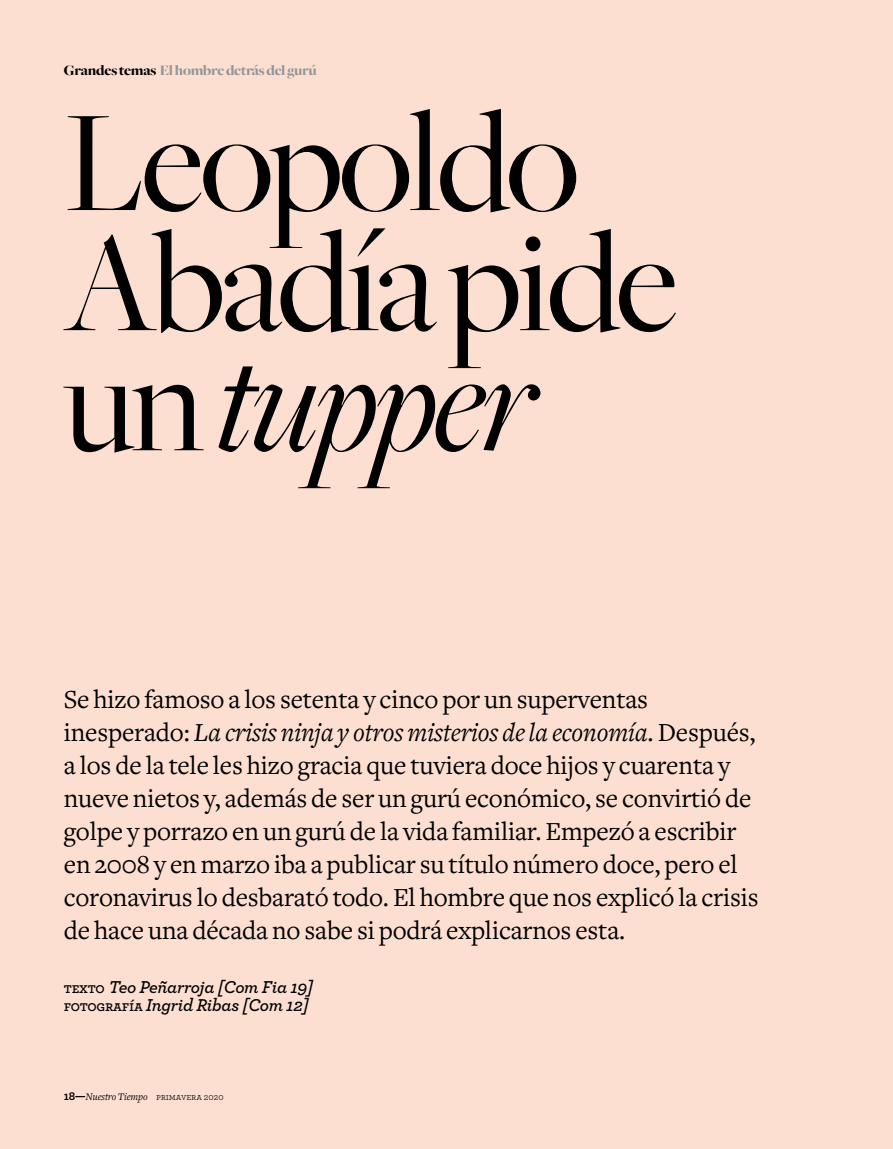
<style>
.page{position:relative;width:893px;height:1149px;background:#fff}
.page>*{position:absolute;margin:0;border:0;box-sizing:border-box;transform-origin:0 0}
.t1{font:150px/120px "Freight Big";letter-spacing:-.02em;color:#000}
.t2{font:27px/33px "Freight Text";letter-spacing:-.005em;color:#000}
.t3{font:italic 600 18px/18px "Archer";letter-spacing:-.015em;color:#000}
.t4{font:900 15px "Freight Big";letter-spacing:-.01em;color:#939598}
.t5{font:italic 10.5px "Freight Text";letter-spacing:-.01em;color:#000}
.s1{color:#000}
.s2{font-style:italic}
.s3{font-family:"Archer Semibold SC";font-weight:400;font-style:normal;font-size:15px}
.s4{font-family:"Archer";font-weight:700;font-style:normal;font-size:12px}
.s5{font-family:"Archer Book SC";font-style:normal;font-size:9.75px}
.s6{font-family:"Archer";font-style:normal;font-size:9.75px}
</style>
<div class="page">
<div style="left:0;top:0;width:893px;height:1148px;background:#fddfd1"></div>
<p class="t4" style="left:64px;top:62px;width:255px"><span class="s1">Grandes temas</span> El hombre detrás del gurú</p>
<h1 class="t1" style="left:64px;top:107px;width:616px">Leopoldo<br>Abadía pide un <span class="s2">tupper</span></h1>
<p class="t2" style="left:64px;top:683px;width:696px">Se hizo famoso a los setenta y cinco por un superventas inesperado: <span class="s2">La crisis ninja y otros misterios de la economía</span>. Después, a los de la tele les hizo gracia que tuviera doce hijos y cuarenta y nueve nietos y, además de ser un gurú económico, se convirtió de golpe y porrazo en un gurú de la vida familiar. Empezó a escribir en 2008 y en marzo iba a publicar su título número doce, pero el coronavirus lo desbarató todo. El hombre que nos explicó la crisis de hace una década no sabe si podrá explicarnos esta.</p>
<p class="t3" style="left:64px;top:977px;width:251px"><span class="s3">texto</span> Teo Peñarroja [Com Fia 19] <span class="s3">fotografía</span> Ingrid Ribas [Com 12]</p>
<p class="t5" style="left:64px;top:1090px;width:161px"><span class="s4">18—</span>Nuestro Tiempo <span class="s5">primavera</span> <span class="s6">2020</span></p>
</div>
